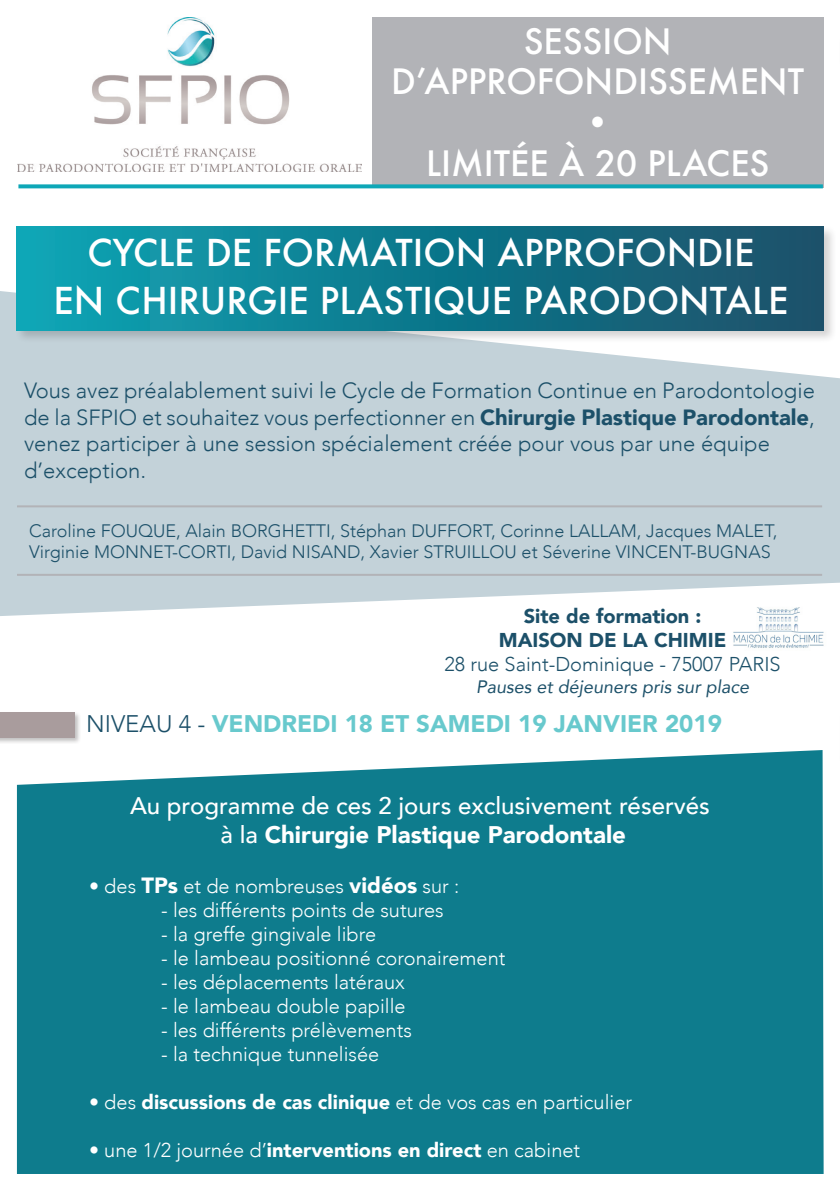
<style>
.page{position:relative;width:840px;height:1191px;background:#fff}
.page>*{position:absolute;margin:0;border:0;box-sizing:border-box;transform-origin:0 0}
.t1{font:500 36px/48px "Futura";color:#fff;text-align:center}
.t2{font:500 34px/40.8px "Futura";color:#fff;text-align:center}
.t3{font:500 24px/28.8px "Avenir";color:#fff;text-align:center}
.t4{font:900 24px "Avenir";color:#68c9cd}
.t5{font:300 22px/26.4px "Avenir";color:#1c5069}
.t6{font:300 20px "Avenir";color:#fff}
.t7{font:900 20px/24px "Avenir";color:#1c5069;text-align:center}
.t8{font:300 20px "Avenir";color:#1c5069}
.t9{font:300 18px/21.6px "Avenir";color:#1c5069}
.t10{font:italic 18px "Avenir";color:#1c5069}
.s1{font-weight:900}
.s2{font-weight:300;color:#1c5069}
.s3{font-weight:900;font-size:22px}
</style>
<div class="page">
<div style="left:0;top:711px;width:81px;height:33px;background:#231f20;opacity:.29"></div>
<div style="left:0;top:712px;width:74px;height:25px;background:#a99c9d"></div>
<hr style="left:839px;top:713px;width:1px;height:45px;background:#a99c9d">
<svg style="left:0;top:291px;width:839px;height:325px;background:#c7d5dc"></svg>
<div style="left:17px;top:750px;width:806px;height:424px;background:#0e7c8d"></div>
<img style="left:17px;top:17px;width:344px;height:154px">
<div style="left:371px;top:17px;width:452px;height:170px;background:#b2b3b7"></div>
<svg style="left:18px;top:184px;width:804px;height:4px;background:#21abba"></svg>
<hr style="left:17px;top:505px;width:804px;height:2px;background:#b2b3b7">
<hr style="left:17px;top:574px;width:804px;height:2px;background:#b2b3b7">
<div style="left:15px;top:225px;width:821px;height:118px;background:#231f20;opacity:.2"></div>
<div style="left:17px;top:227px;width:806px;height:103px;background:linear-gradient(to right,#0ba5b5,#184e67)"></div>
<img style="left:729px;top:605px;width:99px;height:43px">
<h2 class="t2" style="left:391px;top:20px;width:414px">SESSION<br>D’APPROFONDISSEMENT •<br>LIMITÉE À 20 PLACES</h2>
<h1 class="t1" style="left:53px;top:228px;width:736px">CYCLE DE FORMATION APPROFONDIE<br>EN CHIRURGIE PLASTIQUE PARODONTALE</h1>
<p class="t5" style="left:24px;top:377px;width:792px">Vous avez préalablement suivi le Cycle de Formation Continue en Parodontologie de la SFPIO et souhaitez vous perfectionner en <span class="s1">Chirurgie Plastique Parodontale</span>, venez participer à une session spécialement créée pour vous par une équipe d’exception.</p>
<p class="t9" style="left:29px;top:520px;width:749px">Caroline FOUQUE, Alain BORGHETTI, Stéphan DUFFORT, Corinne LALLAM, Jacques MALET,<br>Virginie MONNET-CORTI, David NISAND, Xavier STRUILLOU et Séverine VINCENT-BUGNAS</p>
<p class="t7" style="left:498px;top:603px;width:229px">Site de formation :<br>MAISON DE LA CHIMIE</p>
<p class="t8" style="left:444px;top:652px;width:337px">28 rue Saint-Dominique - 75007 PARIS</p>
<p class="t10" style="left:475px;top:675px;width:274px">Pauses et déjeuners pris sur place</p>
<p class="t4" style="left:86px;top:703px;width:637px"><span class="s2">NIVEAU 4 -</span> VENDREDI 18 ET SAMEDI 19 JANVIER 2019</p>
<p class="t3" style="left:130px;top:789px;width:581px">Au programme de ces 2 jours exclusivement réservés à la <span class="s1">Chirurgie Plastique Parodontale</span></p>
<p class="t6" style="left:89px;top:874px;width:371px">• des <span class="s3">TPs</span> et de nombreuses <span class="s3">vidéos</span> sur :</p>
<p class="t6" style="left:161px;top:898px;width:284px">- les différents points de sutures</p>
<p class="t6" style="left:161px;top:922px;width:216px">- la greffe gingivale libre</p>
<p class="t6" style="left:161px;top:946px;width:345px">- le lambeau positionné coronairement</p>
<p class="t6" style="left:161px;top:970px;width:245px">- les déplacements latéraux</p>
<p class="t6" style="left:161px;top:994px;width:246px">- le lambeau double papille</p>
<p class="t6" style="left:161px;top:1018px;width:252px">- les différents prélèvements</p>
<p class="t6" style="left:161px;top:1042px;width:219px">- la technique tunnelisée</p>
<p class="t6" style="left:89px;top:1090px;width:544px">• des <span class="s1">discussions de cas clinique</span> et de vos cas en particulier</p>
<p class="t6" style="left:89px;top:1138px;width:492px">• une 1/2 journée d’<span class="s1">interventions en direct</span> en cabinet</p>
</div>
